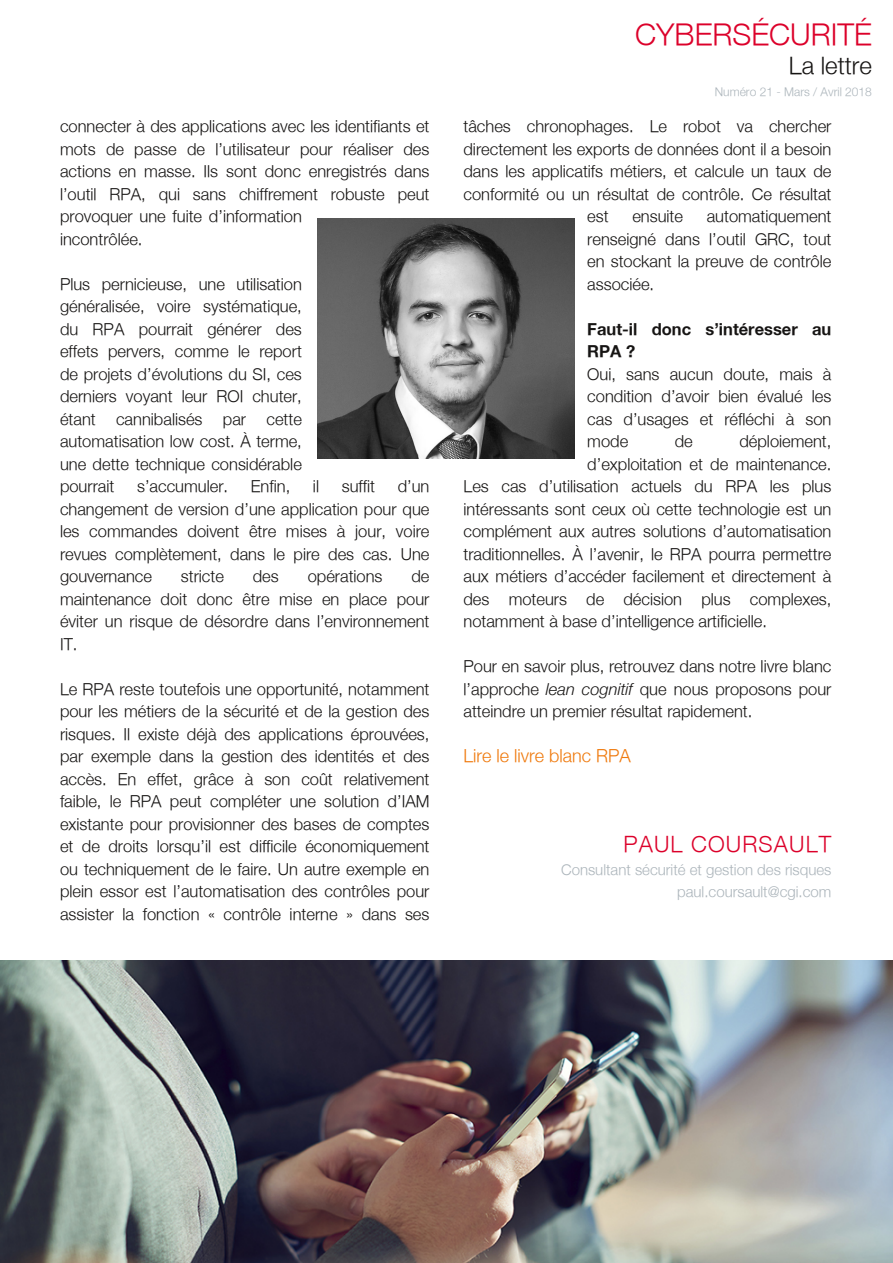
<style>
.page{position:relative;width:893px;height:1263px;background:#fff}
.page>*{position:absolute;margin:0;border:0;box-sizing:border-box;transform-origin:0 0}
.t1{font:300 30px "Helvetica Neue";color:#dc002a}
.t2{font:300 24px "Helvetica Neue";color:#161413}
.t3{font:300 22.5px "Helvetica Neue";letter-spacing:.05em;color:#dc002a}
.t4{font:300 18px "Helvetica Neue";color:#ef790c}
.t5{font:300 16.5px/22.5px "Helvetica Neue";color:#161413;text-align:justify}
.t6{font:700 16.5px/22.5px "Helvetica Neue";color:#161413}
.t7{font:300 15px/22.5px "Helvetica Neue";color:#acb5bb;text-align:right}
.t8{font:300 12px "Helvetica Neue";color:#acb5bb}
.s1{font-family:"Helvetica Neue Italic";font-weight:400}
</style>
<div class="page">
<img style="left:0;top:960px;width:893px;height:303px">
<img style="left:317px;top:219px;width:257px;height:240px">
<svg style="left:442px;top:1242px;width:8px;height:13px"></svg>
<p class="t5" style="left:60px;top:115px;width:371px;text-align:left">connecter à des applications avec les identifiants et mots de passe de l’utilisateur pour réaliser des actions en masse. Ils sont donc enregistrés dans l’outil RPA, qui sans chiffrement robuste peut provoquer une fuite d’information<br>incontrôlée.</p>
<p class="t5" style="left:60px;top:272px;width:243px">Plus pernicieuse, une utilisation généralisée, voire systématique, du RPA pourrait générer des effets pervers, comme le report de projets d’évolutions du SI, ces derniers voyant leur ROI chuter, étant cannibalisés par cette automatisation low cost. À terme, une dette technique considérable pourrait</p>
<p class="t5" style="left:60px;top:475px;width:371px;text-indent:338px">d’un changement de version d’une application pour que les commandes doivent être mises à jour, voire revues complètement, dans le pire des cas. Une gouvernance</p>
<p class="t5" style="left:137px;top:475px;width:93px">s’accumuler.</p>
<p class="t5" style="left:251px;top:475px;width:41px">Enfin,</p>
<p class="t5" style="left:313px;top:475px;width:8px">il</p>
<p class="t5" style="left:342px;top:475px;width:35px">suffit</p>
<p class="t5" style="left:181px;top:565px;width:45px">stricte</p>
<p class="t5" style="left:253px;top:565px;width:27px">des</p>
<p class="t5" style="left:308px;top:565px;width:76px">opérations</p>
<p class="t5" style="left:60px;top:565px;width:371px;text-indent:351px">de maintenance doit donc être mise en place pour éviter un risque de désordre dans l’environnement IT.</p>
<p class="t5" style="left:60px;top:677px;width:371px">Le RPA reste toutefois une opportunité, notamment pour les métiers de la sécurité et de la gestion des risques. Il existe déjà des applications éprouvées, par exemple dans la gestion des identités et des accès. En effet, grâce à son coût relativement faible, le RPA peut compléter une solution d’IAM existante pour provisionner des bases de comptes et de droits lorsqu’il est difficile économiquement ou techniquement de le faire. Un autre exemple en plein essor est l’automatisation des contrôles pour assister la fonction « contrôle interne » dans ses</p>
<h1 class="t1" style="left:635px;top:16px;width:238px">CYBERSÉCURITÉ</h1>
<h2 class="t2" style="left:789px;top:50px;width:85px">La lettre</h2>
<p class="t8" style="left:715px;top:85px;width:159px">Numéro 21 ‐ Mars / Avril 2018</p>
<p class="t5" style="left:463px;top:115px;width:369px">tâches chronophages. Le robot va chercher</p>
<p class="t5" style="left:463px;top:137px;width:369px">directement les exports de données dont il a besoin</p>
<p class="t5" style="left:463px;top:160px;width:369px">dans les applicatifs métiers, et calcule un taux de</p>
<p class="t5" style="left:463px;top:182px;width:369px">conformité ou un résultat de contrôle. Ce résultat</p>
<p class="t5" style="left:587px;top:205px;width:23px">est</p>
<p class="t5" style="left:632px;top:205px;width:52px">ensuite</p>
<p class="t5" style="left:587px;top:205px;width:246px;text-indent:119px">automatiquement renseigné dans l’outil GRC, tout en stockant la preuve de contrôle associée.</p>
<p class="t6" style="left:587px;top:317px;width:246px">Faut‐il donc s’intéresser au<br>RPA ?</p>
<p class="t5" style="left:587px;top:362px;width:246px">Oui, sans aucun doute, mais à condition d’avoir bien évalué les cas d’usages et réfléchi à son mode</p>
<p class="t5" style="left:675px;top:430px;width:20px">de</p>
<p class="t5" style="left:739px;top:430px;width:93px">déploiement,</p>
<p class="t5" style="left:587px;top:452px;width:246px">d’exploitation et de maintenance.</p>
<p class="t5" style="left:463px;top:475px;width:369px">Les cas d’utilisation actuels du RPA les plus</p>
<p class="t5" style="left:463px;top:497px;width:369px">intéressants sont ceux où cette technologie est un</p>
<p class="t5" style="left:463px;top:520px;width:369px">complément aux autres solutions d’automatisation</p>
<p class="t5" style="left:463px;top:542px;width:369px">traditionnelles. À l’avenir, le RPA pourra permettre</p>
<p class="t5" style="left:463px;top:565px;width:369px">aux métiers d’accéder facilement et directement à</p>
<p class="t5" style="left:463px;top:587px;width:369px">des moteurs de décision plus complexes,</p>
<p class="t5" style="left:463px;top:610px;width:305px">notamment à base d’intelligence artificielle.</p>
<p class="t5" style="left:463px;top:655px;width:369px">Pour en savoir plus, retrouvez dans notre livre blanc l’approche <span class="s1">lean cognitif</span> que nous proposons pour atteindre un premier résultat rapidement.</p>
<p class="t4" style="left:463px;top:745px;width:169px">Lire le livre blanc RPA</p>
<h3 class="t3" style="left:623px;top:830px;width:210px">PAUL COURSAULT</h3>
<p class="t7" style="left:561px;top:858px;width:272px">Consultant sécurité et gestion des risques paul.coursault@cgi.com</p>
</div>
